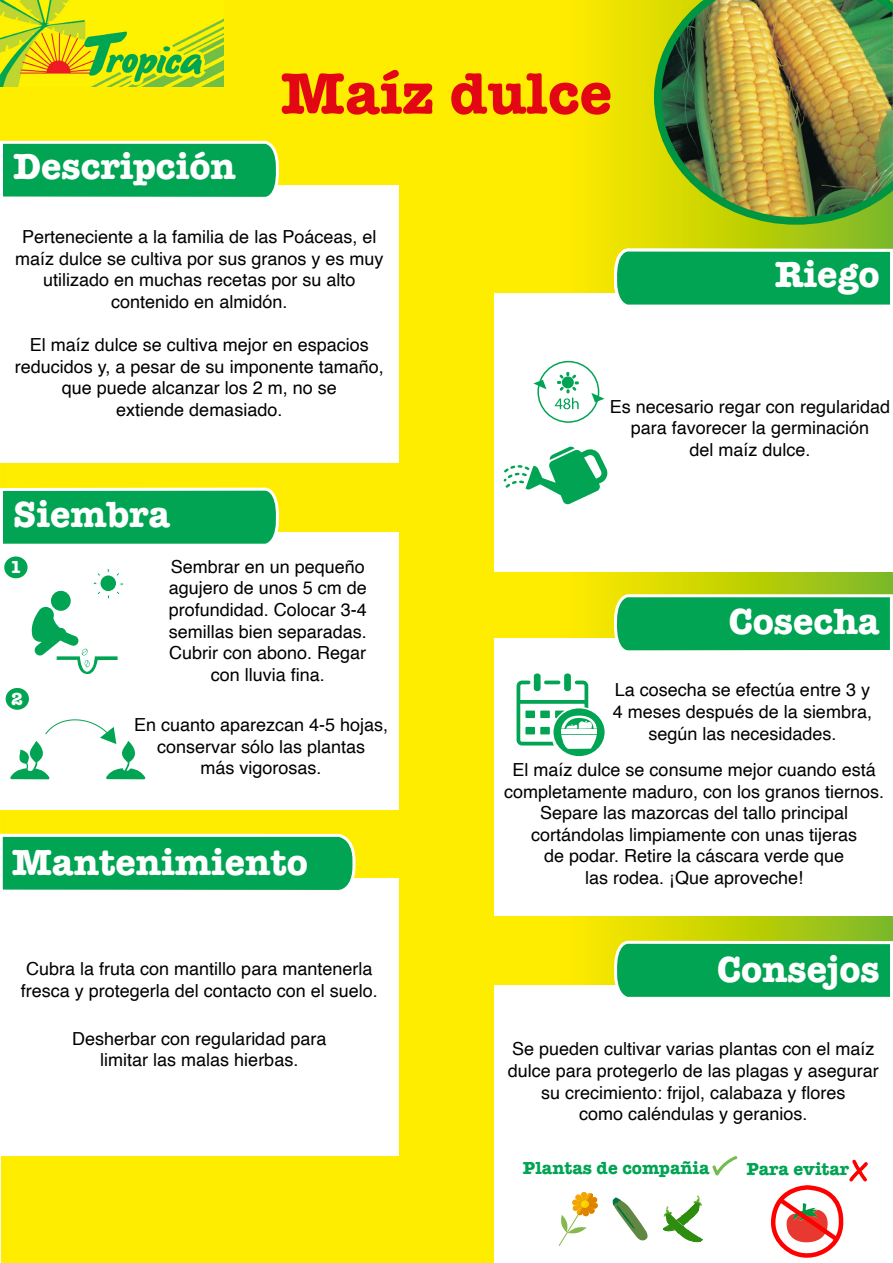
<style>
.page{position:relative;width:893px;height:1263px;background:#fff}
.page>*{position:absolute;margin:0;border:0;box-sizing:border-box;transform-origin:0 0}
.t1{font:700 60px "American Typewriter";color:#e30613}
.t2{font:700 37.5px "American Typewriter";color:#fff}
.t3{font:18px/21.6px "Helvetica";color:#000;text-align:center}
.t4{font:700 18px "American Typewriter";color:#00a453}
.t5{font:700 18px "American Typewriter";color:#fff}
</style>
<div class="page">
<div style="left:545px;top:0;width:348px;height:1263px;background:linear-gradient(to right,#fe0,#80b91f)"></div>
<div style="left:5px;top:0;width:542px;height:1263px;background:#ffed00"></div>
<div style="left:495px;top:985px;width:398px;height:278px;background:#fff"></div>
<svg style="left:614px;top:940px;width:279px;height:57px;background:#18ac5e"></svg>
<div style="left:0;top:186px;width:399px;height:277px;background:#fff"></div>
<div style="left:0;top:532px;width:399px;height:277px;background:#fff"></div>
<svg style="left:1px;top:486px;width:278px;height:58px;background:#1bad5c"></svg>
<div style="left:4px;top:556px;width:24px;height:22px;background:#00a453;border-radius:50%"></div>
<div style="left:6px;top:688px;width:23px;height:22px;background:#00a453;border-radius:50%"></div>
<div style="left:494px;top:638px;width:399px;height:278px;background:#fff"></div>
<svg style="left:614px;top:593px;width:279px;height:58px;background:#1bad5f"></svg>
<div style="left:553px;top:708px;width:52px;height:48px;background:#00a453;border-radius:50%"></div>
<svg style="left:517px;top:673px;width:80px;height:76px"></svg>
<div style="left:0;top:879px;width:398px;height:277px;background:#fff"></div>
<svg style="left:1px;top:832px;width:355px;height:58px;background:#1cad5d"></svg>
<div style="left:494px;top:294px;width:399px;height:277px;background:#fff"></div>
<svg style="left:614px;top:247px;width:279px;height:58px;background:#1bac5f"></svg>
<svg style="left:503px;top:446px;width:105px;height:59px"></svg>
<svg style="left:591px;top:393px;width:13px;height:9px"></svg>
<svg style="left:533px;top:360px;width:48px;height:63px"></svg>
<img style="left:654px;top:0;width:239px;height:225px">
<div style="left:51px;top:591px;width:20px;height:20px;background:#00a453;border-radius:50%"></div>
<svg style="left:31px;top:607px;width:87px;height:67px"></svg>
<div style="left:100px;top:575px;width:16px;height:17px;background:#00a453;border-radius:50%"></div>
<div style="left:100px;top:575px;width:17px;height:17px;border:1px solid #fff;border-radius:50%"></div>
<svg style="left:10px;top:719px;width:135px;height:60px"></svg>
<svg style="left:663px;top:1195px;width:40px;height:47px"></svg>
<svg style="left:559px;top:1192px;width:39px;height:54px"></svg>
<svg style="left:613px;top:1197px;width:35px;height:43px"></svg>
<svg style="left:712px;top:1156px;width:25px;height:20px"></svg>
<svg style="left:771px;top:1159px;width:97px;height:99px"></svg>
<svg style="left:0;top:0;width:1px;height:1263px"></svg>
<hr style="left:0;top:985px;width:1px;height:278px;background:#fff">
<svg style="left:0;top:18px;width:279px;height:207px"></svg>
<img style="left:0;top:0;width:223px;height:87px">
<h2 class="t2" style="left:13px;top:134px;width:224px">Descripción</h2>
<h1 class="t1" style="left:281px;top:42px;width:333px">Maíz dulce</h1>
<p class="t3" style="left:15px;top:227px;width:370px">Perteneciente a la familia de las Poáceas, el maíz dulce se cultiva por sus granos y es muy utilizado en muchas recetas por su alto contenido en almidón.</p>
<p class="t3" style="left:15px;top:335px;width:370px">El maíz dulce se cultiva mejor en espacios reducidos y, a pesar de su imponente tamaño, que puede alcanzar los 2 m, no se<br>extiende demasiado.</p>
<h2 class="t2" style="left:13px;top:482px;width:159px">Siembra</h2>
<p class="t5" style="left:10px;top:551px;width:13px">1</p>
<p class="t5" style="left:11px;top:683px;width:13px">2</p>
<p class="t3" style="left:169px;top:556px;width:200px">Sembrar en un pequeño agujero de unos 5 cm de profundidad. Colocar 3-4 semillas bien separadas.<br>Cubrir con abono. Regar con lluvia fina.</p>
<p class="t3" style="left:134px;top:714px;width:256px">En cuanto aparezcan 4-5 hojas, conservar sólo las plantas<br>más vigorosas.</p>
<h2 class="t2" style="left:37px;top:825px;width:187px">Entretien</h2>
<h2 class="t2" style="left:12px;top:830px;width:298px">Mantenimiento</h2>
<p class="t3" style="left:146px;top:950px;width:232px">apparaissent à la base des feuilles. Dès l’apparition de 2</p>
<p class="t3" style="left:21px;top:959px;width:359px">Cubra la fruta con mantillo para mantenerla fresca y protegerla del contacto con el suelo.</p>
<p class="t3" style="left:72px;top:1028px;width:256px">Desherbar con regularidad para limitar las malas hierbas.</p>
<p class="t3" style="left:190px;top:1036px;width:143px">la deuxième fleur.</p>
<h2 class="t2" style="left:775px;top:242px;width:107px">Riego</h2>
<p class="t3" style="left:610px;top:396px;width:282px">Es necesario regar con regularidad para favorecer la germinación<br>del maíz dulce.</p>
<p class="t3" style="left:671px;top:405px;width:168px">Arroser en fine pluie.</p>
<h2 class="t2" style="left:729px;top:589px;width:152px">Cosecha</h2>
<p class="t3" style="left:613px;top:680px;width:261px">La cosecha se efectúa entre 3 y<br>4 meses después de la siembra, según las necesidades.</p>
<p class="t3" style="left:504px;top:759px;width:382px">El maíz dulce se consume mejor cuando está completamente maduro, con los granos tiernos.<br>Separe las mazorcas del tallo principal cortándolas limpiamente con unas tijeras<br>de podar. Retire la cáscara verde que</p>
<p class="t3" style="left:585px;top:867px;width:220px">las rodea. ¡Que aproveche!</p>
<h2 class="t2" style="left:717px;top:937px;width:164px">Consejos</h2>
<p class="t3" style="left:508px;top:1039px;width:373px">Se pueden cultivar varias plantas con el maíz dulce para protegerlo de las plagas y asegurar su crecimiento: frijol, calabaza y flores<br>como caléndulas y geranios.</p>
<p class="t4" style="left:523px;top:1153px;width:188px">Plantas de compañia</p>
<p class="t4" style="left:746px;top:1153px;width:104px">Para evitar</p>
</div>
